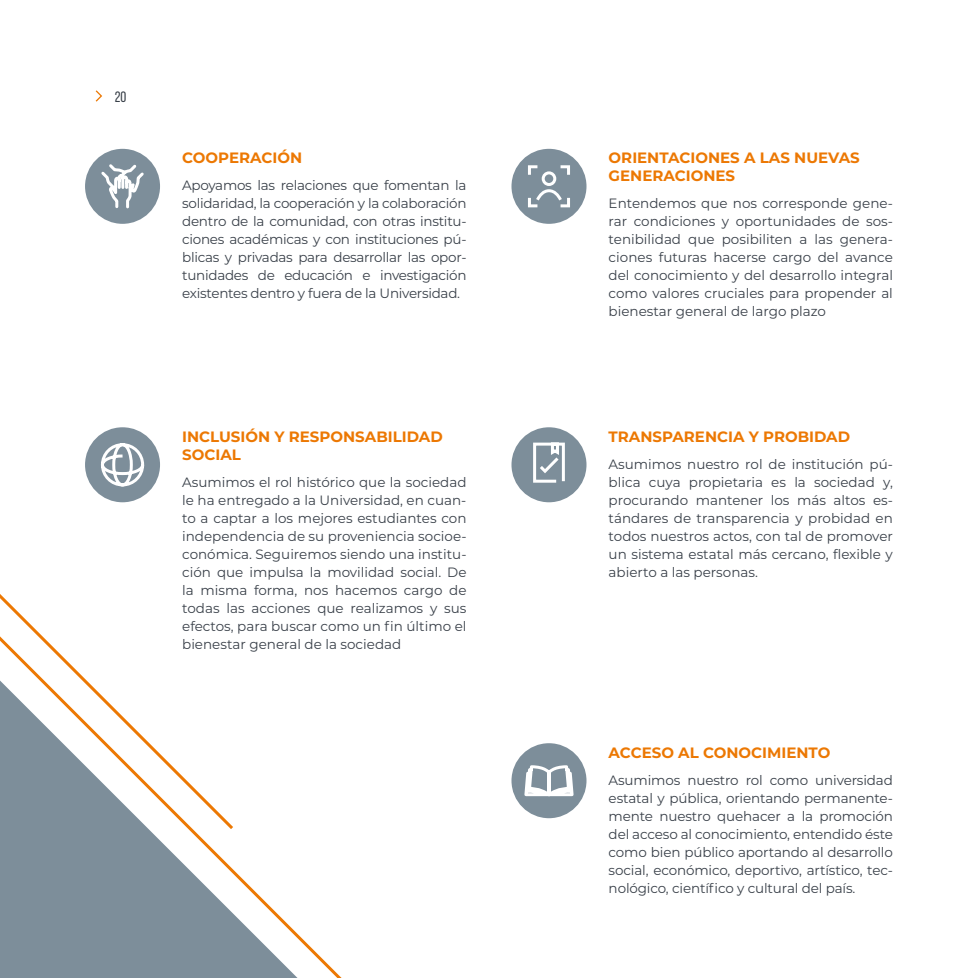
<style>
.page{position:relative;width:978px;height:978px;background:#fff}
.page>*{position:absolute;margin:0;border:0;box-sizing:border-box;transform-origin:0 0}
.t1{font:700 15px/18px "Montserrat";color:#ec7803}
.t2{font:15px "Bebas Neue";color:#394049}
.t3{font:13.5px/18px "Montserrat";color:#394049;text-align:justify}
</style>
<div class="page">
<svg style="left:96px;top:90px;width:6px;height:12px"></svg>
<div style="left:85px;top:149px;width:75px;height:75px;background:#7d8e9a;border-radius:50%"></div>
<svg style="left:101px;top:164px;width:43px;height:45px"></svg>
<div style="left:511px;top:149px;width:75px;height:75px;background:#7d8e9a;border-radius:50%"></div>
<svg style="left:528px;top:165px;width:42px;height:43px"></svg>
<div style="left:85px;top:427px;width:75px;height:75px;background:#7d8e9a;border-radius:50%"></div>
<svg style="left:101px;top:443px;width:44px;height:44px"></svg>
<div style="left:511px;top:427px;width:75px;height:75px;background:#7d8e9a;border-radius:50%"></div>
<svg style="left:533px;top:442px;width:32px;height:41px"></svg>
<div style="left:511px;top:743px;width:75px;height:75px;background:#7d8e9a;border-radius:50%"></div>
<svg style="left:523px;top:765px;width:52px;height:54px"></svg>
<svg style="left:0;top:832px;width:342px;height:146px"></svg>
<svg style="left:0;top:594px;width:233px;height:238px"></svg>
<p class="t2" style="left:115px;top:88px;width:13px">20</p>
<p class="t1" style="left:182px;top:148px;width:122px">COOPERACIÓN</p>
<p class="t3" style="left:182px;top:176px;width:286px">Apoyamos las relaciones que fomentan la solidaridad, la cooperación y la colaboración dentro de la comunidad, con otras institu&shy;ciones académicas y con instituciones pú&shy;blicas y privadas para desarrollar las opor&shy;tunidades de educación e investigación existentes dentro y fuera de la Universidad.</p>
<p class="t1" style="left:182px;top:427px;width:262px">INCLUSIÓN Y RESPONSABILIDAD<br>SOCIAL</p>
<p class="t3" style="left:182px;top:473px;width:286px">Asumimos el rol histórico que la sociedad le ha entregado a la Universidad, en cuan&shy;to a captar a los mejores estudiantes con independencia de su proveniencia socioe&shy;conómica. Seguiremos siendo una institu&shy;ción que impulsa la movilidad social. De la misma forma, nos hacemos cargo de todas las acciones que realizamos y sus efectos, para buscar como un fin último el bienestar general de la sociedad</p>
<p class="t1" style="left:609px;top:148px;width:253px">ORIENTACIONES A LAS NUEVAS<br>GENERACIONES</p>
<p class="t3" style="left:609px;top:194px;width:286px">Entendemos que nos corresponde gene&shy;rar condiciones y oportunidades de sos&shy;tenibilidad que posibiliten a las genera&shy;ciones futuras hacerse cargo del avance del conocimiento y del desarrollo integral como valores cruciales para propender al bienestar general de largo plazo</p>
<p class="t1" style="left:609px;top:427px;width:243px">TRANSPARENCIA Y PROBIDAD</p>
<p class="t3" style="left:609px;top:455px;width:286px">Asumimos nuestro rol de institución pú&shy;blica cuya propietaria es la sociedad y, procurando mantener los más altos es&shy;tándares de transparencia y probidad en todos nuestros actos, con tal de promover un sistema estatal más cercano, flexible y abierto a las personas.</p>
<p class="t1" style="left:609px;top:743px;width:223px">ACCESO AL CONOCIMIENTO</p>
<p class="t3" style="left:609px;top:770px;width:286px">Asumimos nuestro rol como universidad estatal y pública, orientando permanente&shy;mente nuestro quehacer a la promoción del acceso al conocimiento, entendido éste como bien público aportando al desarrollo social, económico, deportivo, artístico, tec&shy;nológico, científico y cultural del país.</p>
</div>
